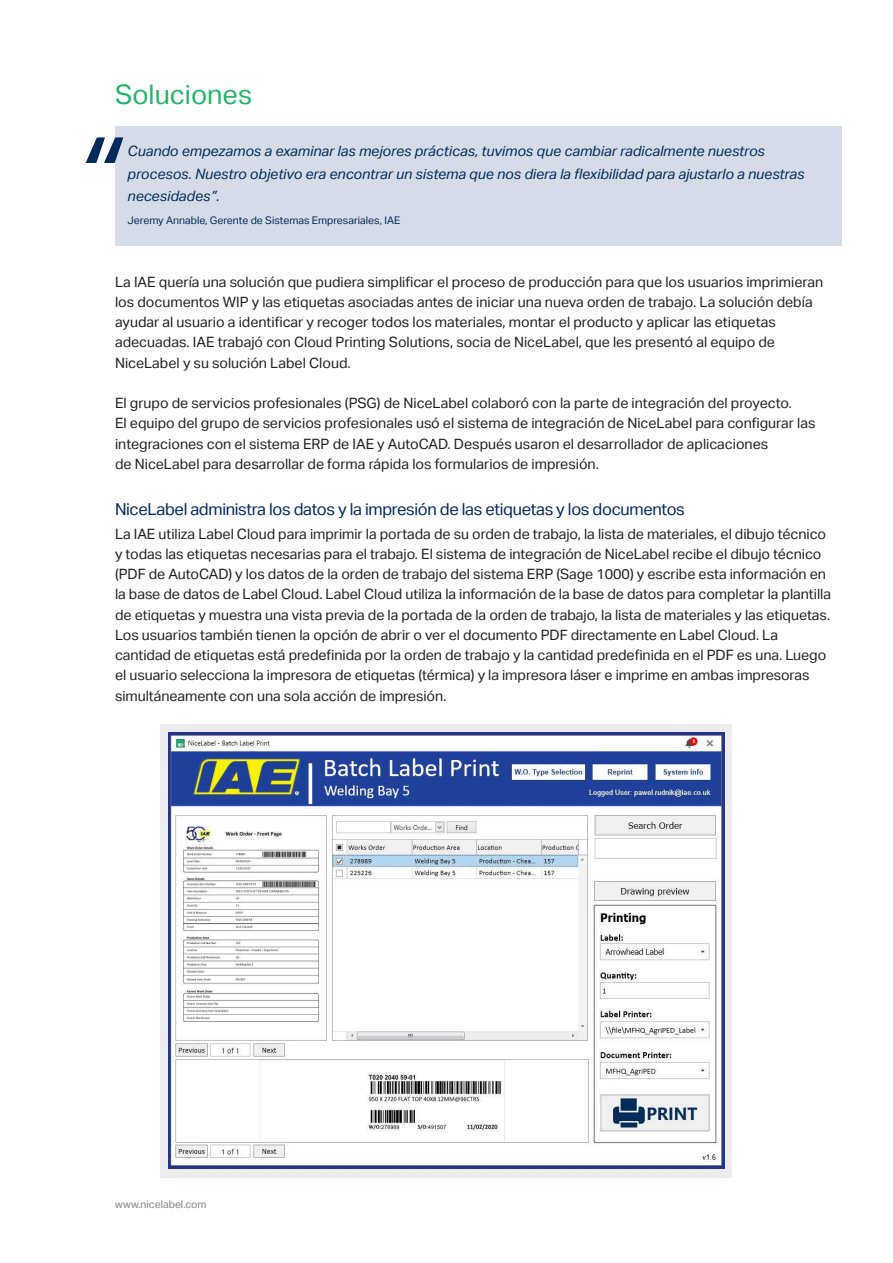
<style>
.page{position:relative;width:893px;height:1263px;background:#fff}
.page>*{position:absolute;margin:0;border:0;box-sizing:border-box;transform-origin:0 0}
.Headline-2{font:27px "Aktiv Grotesk";color:#24b369}
.Headline-4{font:16.5px "Aktiv Grotesk";letter-spacing:-.02em;color:#00295c}
.Body{font:14.25px/20.2px "Aktiv Grotesk";letter-spacing:-.005em;color:#231f20}
.Body-citat{font:italic 14.25px/22.5px "Aktiv Grotesk";color:#00295c}
.Citat-podpis{font:10.5px "Aktiv Grotesk";color:#00295c}
.t1{font:10.5px "Aktiv Grotesk";color:#808285}
</style>
<div class="page">
<div style="left:115px;top:126px;width:726px;height:120px;background:#d5dce8"></div>
<svg style="left:86px;top:137px;width:37px;height:26px"></svg>
<div style="left:161px;top:724px;width:571px;height:454px;background:#ececee"></div>
<img style="left:169px;top:732px;width:556px;height:437px">
<div style="left:605px;top:739px;width:75px;height:11px;background:#fff"></div>
<p class="Headline-2" style="left:115px;top:79px;width:139px">Soluciones</p>
<p class="Body-citat" style="left:128px;top:140px;width:679px">Cuando empezamos a examinar las mejores prácticas, tuvimos que cambiar radicalmente nuestros procesos. Nuestro objetivo era encontrar un sistema que nos diera la flexibilidad para ajustarlo a nuestras necesidades”.</p>
<p class="Citat-podpis" style="left:128px;top:214px;width:274px">Jeremy Annable, Gerente de Sistemas Empresariales, IAE</p>
<p class="Body" style="left:115px;top:272px;width:710px">La IAE quería una solución que pudiera simplificar el proceso de producción para que los usuarios imprimieran los documentos WIP y las etiquetas asociadas antes de iniciar una nueva orden de trabajo. La solución debía ayudar al usuario a identificar y recoger todos los materiales, montar el producto y aplicar las etiquetas adecuadas. IAE trabajó con Cloud Printing Solutions, socia de NiceLabel, que les presentó al equipo de NiceLabel y su solución Label Cloud.</p>
<p class="Body" style="left:115px;top:393px;width:702px">El grupo de servicios profesionales (PSG) de NiceLabel colaboró con la parte de integración del proyecto.<br>El equipo del grupo de servicios profesionales usó el sistema de integración de NiceLabel para configurar las integraciones con el sistema ERP de IAE y AutoCAD. Después usaron el desarrollador de aplicaciones<br>de NiceLabel para desarrollar de forma rápida los formularios de impresión.</p>
<p class="Headline-4" style="left:115px;top:500px;width:571px">NiceLabel administra los datos y la impresión de las etiquetas y los documentos</p>
<p class="Body" style="left:115px;top:524px;width:717px">La IAE utiliza Label Cloud para imprimir la portada de su orden de trabajo, la lista de materiales, el dibujo técnico y todas las etiquetas necesarias para el trabajo. El sistema de integración de NiceLabel recibe el dibujo técnico (PDF de AutoCAD) y los datos de la orden de trabajo del sistema ERP (Sage 1000) y escribe esta información en la base de datos de Label Cloud. Label Cloud utiliza la información de la base de datos para completar la plantilla de etiquetas y muestra una vista previa de la portada de la orden de trabajo, la lista de materiales y las etiquetas.<br>Los usuarios también tienen la opción de abrir o ver el documento PDF directamente en Label Cloud. La cantidad de etiquetas está predefinida por la orden de trabajo y la cantidad predefinida en el PDF es una. Luego el usuario selecciona la impresora de etiquetas (térmica) y la impresora láser e imprime en ambas impresoras simultáneamente con una sola acción de impresión.</p>
<p class="t1" style="left:115px;top:1199px;width:93px">www.nicelabel.com</p>
</div>
